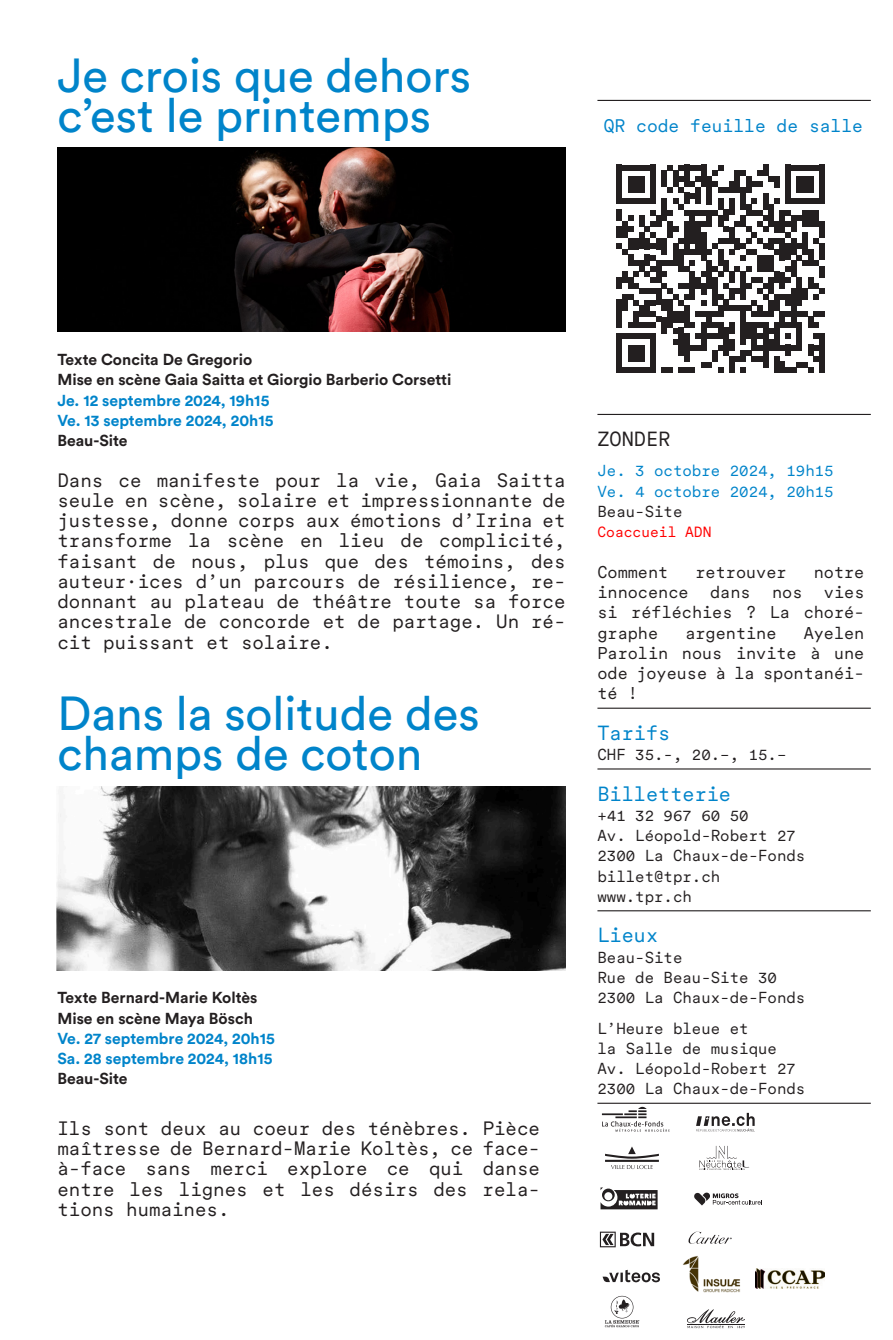
<style>
.page{position:relative;width:893px;height:1340px;background:#fff}
.page>*{position:absolute;margin:0;border:0;box-sizing:border-box;transform-origin:0 0}
.Texte_3__noir{font:47.25px/40.5px "Circular Pro";color:#0084ca}
.MONO_lignes_7_5_pts{font:20.25px "Circular XX Mono";color:#0084ca}
.MONO_lignes_7_5_pts-2{font:20.25px "Circular XX Mono";color:#231f20}
.Texte_3__noir-2{font:19.12px/20.2px "Circular XX Mono";color:#231f20;text-align:justify}
.MONO_lignes_7_5_pts-3{font:18px "Circular XX Mono";color:#0084ca}
.MONO_lignes_7_5_pts-4{font:16.88px/20.2px "Circular XX Mono";color:#231f20;text-align:justify}
.MONO_lignes_7_5_pts-5{font:15.75px/20.2px "Circular XX Mono";color:#231f20}
.Texte_3__noir-3{font:700 15.75px "Circular Pro";color:#231f20}
.Texte_3__noir-4{font:700 15.75px "Circular Pro";color:#0084ca}
.MONO_lignes_7_5_pts-6{font:15.75px/20.2px "Circular XX Mono";color:#0084ca;text-align:justify}
.MONO_lignes_7_5_pts-7{font:14.62px "Circular XX Mono";color:#f00}
.s1{color:#231f20}
</style>
<div class="page">
<hr style="left:597px;top:100px;width:274px;height:1px;background:#231f20">
<hr style="left:597px;top:414px;width:274px;height:1px;background:#231f20">
<hr style="left:597px;top:707px;width:274px;height:1px;background:#231f20">
<hr style="left:597px;top:768px;width:274px;height:1px;background:#231f20">
<hr style="left:597px;top:910px;width:274px;height:1px;background:#231f20">
<hr style="left:597px;top:1102px;width:274px;height:1px;background:#231f20">
<svg style="left:688px;top:1231px;width:44px;height:13px"></svg>
<svg style="left:600px;top:1231px;width:54px;height:16px"></svg>
<svg style="left:603px;top:1269px;width:57px;height:13px"></svg>
<svg style="left:687px;top:1309px;width:58px;height:19px"></svg>
<svg style="left:605px;top:1295px;width:35px;height:32px"></svg>
<svg style="left:600px;top:1187px;width:58px;height:22px"></svg>
<svg style="left:696px;top:1112px;width:59px;height:19px"></svg>
<svg style="left:605px;top:1146px;width:54px;height:23px"></svg>
<svg style="left:602px;top:1106px;width:68px;height:25px"></svg>
<svg style="left:699px;top:1145px;width:50px;height:25px"></svg>
<svg style="left:694px;top:1192px;width:68px;height:13px"></svg>
<img style="left:683px;top:1255px;width:58px;height:38px">
<img style="left:57px;top:786px;width:508px;height:184px">
<img style="left:57px;top:147px;width:509px;height:184px">
<img style="left:755px;top:1268px;width:70px;height:20px">
<svg style="left:616px;top:165px;width:209px;height:208px"></svg>
<div style="left:819px;top:333px;width:6px;height:40px;background:#231f20"></div>
<p class="Texte_3__noir" style="left:57px;top:53px;width:415px">Je crois que dehors c’est le printemps</p>
<p class="MONO_lignes_7_5_pts-3" style="left:604px;top:114px;width:261px">QR code feuille de salle</p>
<p class="Texte_3__noir-3" style="left:57px;top:349px;width:196px">Texte Concita De Gregorio</p>
<p class="Texte_3__noir-3" style="left:57px;top:369px;width:396px">Mise en scène Gaia Saitta et Giorgio Barberio Corsetti</p>
<p class="Texte_3__noir-4" style="left:57px;top:389px;width:213px">Je. 12 septembre 2024, 19h15</p>
<p class="Texte_3__noir-4" style="left:57px;top:409px;width:218px">Ve. 13 septembre 2024, 20h15</p>
<p class="Texte_3__noir-3" style="left:57px;top:430px;width:72px">Beau-Site</p>
<p class="Texte_3__noir-2" style="left:57px;top:469px;width:510px">Dans ce manifeste pour la vie, Gaia Saitta seule en scène, solaire et impressionnante de justesse, donne corps aux émotions d’Irina et transforme la scène en lieu de complicité, faisant de nous, plus que des témoins, des auteur·ices d’un parcours de résilience, re&shy;donnant au plateau de théâtre toute sa force ancestrale de concorde et de partage. Un ré&shy;cit puissant et solaire.</p>
<p class="Texte_3__noir" style="left:57px;top:691px;width:424px">Dans la solitude des champs de coton</p>
<p class="Texte_3__noir-3" style="left:57px;top:986px;width:202px">Texte Bernard-Marie Koltès</p>
<p class="Texte_3__noir-3" style="left:57px;top:1007px;width:197px">Mise en scène Maya Bösch</p>
<p class="Texte_3__noir-4" style="left:57px;top:1027px;width:219px">Ve. 27 septembre 2024, 20h15</p>
<p class="Texte_3__noir-4" style="left:57px;top:1047px;width:217px">Sa. 28 septembre 2024, 18h15</p>
<p class="Texte_3__noir-3" style="left:57px;top:1067px;width:72px">Beau-Site</p>
<p class="Texte_3__noir-2" style="left:57px;top:1117px;width:484px">Ils sont deux au coeur des ténèbres. Pièce maîtresse de Bernard-Marie Koltès, ce face&shy;à-face sans merci explore ce qui danse entre les lignes et les désirs des rela&shy;tions humaines.</p>
<p class="MONO_lignes_7_5_pts-2" style="left:597px;top:425px;width:74px">ZONDER</p>
<p class="MONO_lignes_7_5_pts-6" style="left:597px;top:460px;width:238px">Je. 3 octobre 2024, 19h15<br>Ve. 4 octobre 2024, 20h15<br><span class="s1">Beau-Site</span></p>
<p class="MONO_lignes_7_5_pts-7" style="left:597px;top:522px;width:116px">Coaccueil ADN</p>
<p class="MONO_lignes_7_5_pts-4" style="left:597px;top:561px;width:72px">Comment</p>
<p class="MONO_lignes_7_5_pts-4" style="left:695px;top:561px;width:93px">retrouver</p>
<p class="MONO_lignes_7_5_pts-4" style="left:814px;top:561px;width:52px">notre</p>
<p class="MONO_lignes_7_5_pts-4" style="left:597px;top:581px;width:93px">innocence</p>
<p class="MONO_lignes_7_5_pts-4" style="left:710px;top:581px;width:42px">dans</p>
<p class="MONO_lignes_7_5_pts-4" style="left:772px;top:581px;width:32px">nos</p>
<p class="MONO_lignes_7_5_pts-4" style="left:597px;top:581px;width:268px;text-indent:226px">vies si réfléchies ? La choré&shy;graphe</p>
<p class="MONO_lignes_7_5_pts-4" style="left:597px;top:622px;width:268px;text-indent:206px">Ayelen Parolin nous invite à une ode joyeuse à la spontanéi&shy;té !</p>
<p class="MONO_lignes_7_5_pts" style="left:597px;top:719px;width:74px">Tarifs</p>
<p class="MONO_lignes_7_5_pts-5" style="left:597px;top:744px;width:191px">CHF 35.-, 20.−, 15.−</p>
<p class="MONO_lignes_7_5_pts" style="left:597px;top:780px;width:135px">Billetterie</p>
<p class="MONO_lignes_7_5_pts-5" style="left:597px;top:804px;width:209px">+41 32 967 60 50<br>Av. Léopold-Robert 27<br>2300 La Chaux-de-Fonds billet@tpr.ch www.tpr.ch</p>
<p class="MONO_lignes_7_5_pts" style="left:597px;top:921px;width:62px">Lieux</p>
<p class="MONO_lignes_7_5_pts-5" style="left:597px;top:946px;width:209px">Beau-Site<br>Rue de Beau-Site 30<br>2300 La Chaux-de-Fonds</p>
<p class="MONO_lignes_7_5_pts-5" style="left:597px;top:1017px;width:209px">L’Heure bleue et<br>la Salle de musique<br>Av. Léopold-Robert 27<br>2300 La Chaux-de-Fonds</p>
<p class="MONO_lignes_7_5_pts-4" style="left:685px;top:622px;width:93px">argentine</p>
</div>
